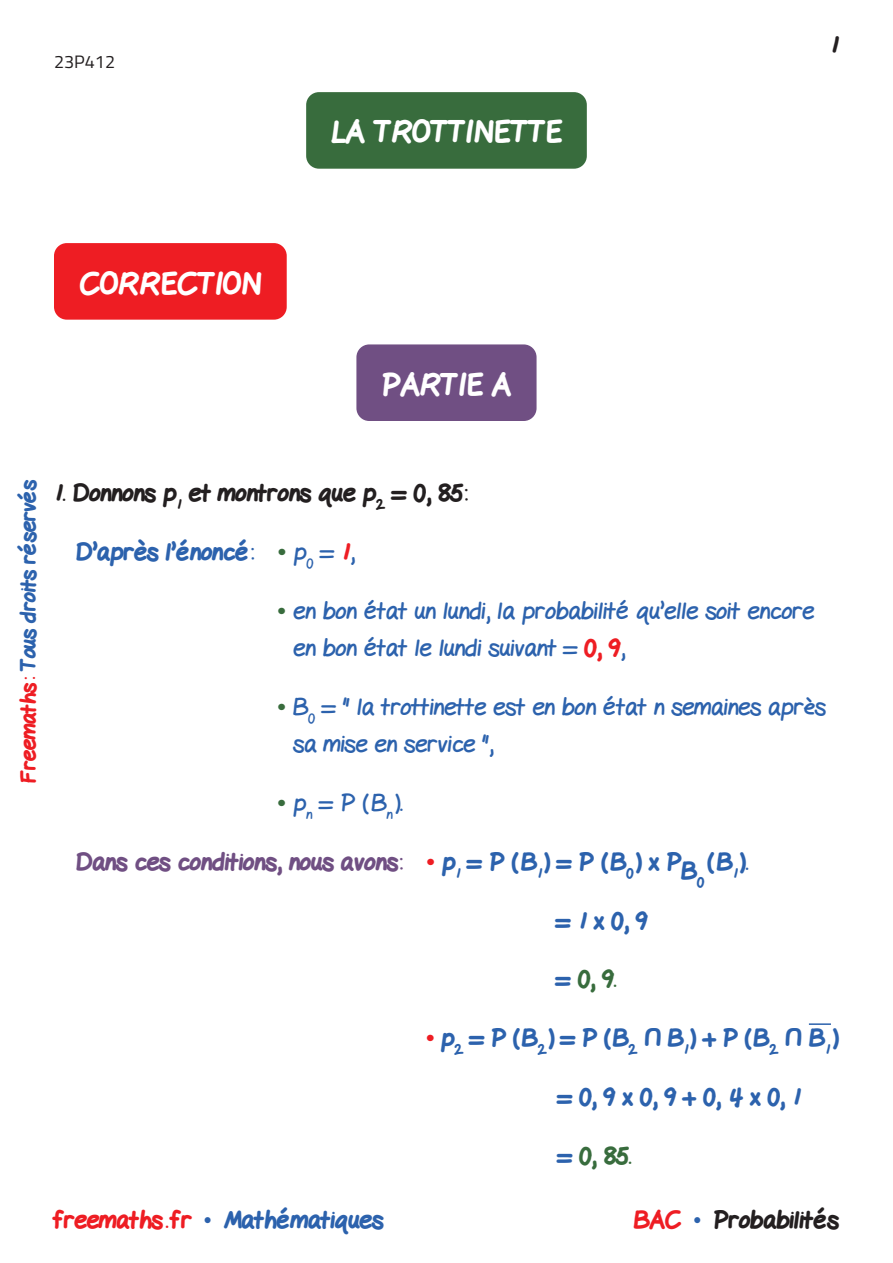
<style>
.page{position:relative;width:893px;height:1263px;background:#fff}
.page>*{position:absolute;margin:0;border:0;box-sizing:border-box;transform-origin:0 0}
.Enonce{font:800 30px "Gel Pen";color:#fff}
.Texte{font:24px/37.5px "Gel Pen";color:#2c62ad}
.Texte-2{font:800 24px "Gel Pen";color:#2c62ad}
.Texte-3{font:800 24px "Gel Pen";color:#704f83}
.Sous_titre-Cor{font:800 24px "Gel Pen";color:#231f20}
.Texte-4{font:800 24px "Gel Pen";color:#386c3d}
.t1{font:800 21px "Gel Pen";letter-spacing:-.01em;color:#2c62ad}
.t2{font:18px "Titillium";color:#231f20}
.s1{color:#ee1d23}
.s2{font-family:"Times New Roman";font-weight:700;color:#386c3d}
.s3{font-weight:400}
.s4{font-weight:800;color:#ee1d23}
.s5{font-family:"Times New Roman";font-weight:700;color:#ee1d23}
.s6{color:#2c62ad}
.s7{font-family:"Times New Roman";font-weight:400}
.s8{font-family:"Times New Roman";font-weight:400;color:#2c62ad}
</style>
<div class="page">
<div style="left:54px;top:243px;width:233px;height:77px;background:#ee1d23;border-radius:13px"></div>
<div style="left:306px;top:92px;width:281px;height:77px;background:#386c3d;border-radius:13px"></div>
<div style="left:356px;top:344px;width:181px;height:77px;background:#704f83;border-radius:13px"></div>
<hr style="left:809px;top:1023px;width:22px;height:2px;background:#2c62ad">
<p class="t2" style="left:54px;top:48px;width:63px">23P412</p>
<p class="Enonce" style="left:331px;top:107px;width:233px">LA TROTTINETTE</p>
<p class="Sous_titre-Cor" style="left:830px;top:25px;width:10px">1</p>
<p class="Enonce" style="left:80px;top:259px;width:183px">CORRECTION</p>
<p class="Enonce" style="left:382px;top:360px;width:131px">PARTIE A</p>
<p class="t1" style="left:11px;top:783px;width:305px;rotate:-90deg"><span class="s1">Freemaths:</span> Tous droits réservés</p>
<p class="Sous_titre-Cor" style="left:54px;top:473px;width:415px">1. Donnons p<sub>1</sub> et montrons que p<sub>2</sub> = 0, 85:</p>
<p class="Texte-2" style="left:75px;top:532px;width:281px">D’après l’énoncé: <span class="s2">•</span> <span class="s3">p</span><sub>0</sub> <span class="s3">=</span> <span class="s1">1</span><span class="s3">,</span></p>
<p class="Texte" style="left:293px;top:589px;width:523px;text-indent:-16px"><span class="s2">•</span> en bon état un lundi, la probabilité qu’elle soit encore en bon état le lundi suivant = <span class="s4">0, 9</span>,</p>
<p class="Texte" style="left:293px;top:685px;width:534px;text-indent:-16px"><span class="s2">•</span> B<sub>0</sub> = " la trottinette est en bon état n semaines après sa mise en service ",</p>
<p class="Texte" style="left:278px;top:782px;width:127px"><span class="s2">•</span> p<sub>n</sub> = P (B<sub>n</sub> ).</p>
<p class="Texte-3" style="left:75px;top:842px;width:674px">Dans ces conditions, nous avons: <span class="s5">•</span> <span class="s6">p</span><sub>1</sub> <span class="s6">= P (B</span><sub>1</sub> <span class="s6">) = P (B</span><sub>0</sub> <span class="s6">) x PB</span><sub>0</sub> <span class="s6">(B</span><sub>1</sub> <span class="s6">).</span></p>
<p class="Texte-2" style="left:557px;top:901px;width:92px">= 1 x 0, 9</p>
<p class="Texte-4" style="left:557px;top:959px;width:61px"><span class="s6">=</span> 0, 9.</p>
<p class="Texte-2" style="left:426px;top:1018px;width:213px"><span class="s5">•</span> p<sub>2</sub> = P (B<sub>2</sub>) = P (B<sub>2</sub></p>
<p class="Texte-2" style="left:668px;top:1018px;width:112px">B<sub>1</sub>) + P (B<sub>2</sub></p>
<p class="Texte-2" style="left:809px;top:1018px;width:31px">B<sub>1</sub> )</p>
<p class="Texte-2" style="left:558px;top:1077px;width:244px">= 0, 9 x 0, 9 + 0, 4 x 0, 1</p>
<p class="Texte-4" style="left:558px;top:1136px;width:75px"><span class="s6">=</span> 0, 85.</p>
<p class="Texte-2" style="left:54px;top:1200px;width:331px"><span class="s1">freemaths . fr</span> <span class="s7">•</span> Mathématiques</p>
<p class="Sous_titre-Cor" style="left:634px;top:1200px;width:206px"><span class="s1">BAC</span> <span class="s8">•</span> Probabilités</p>
</div>
